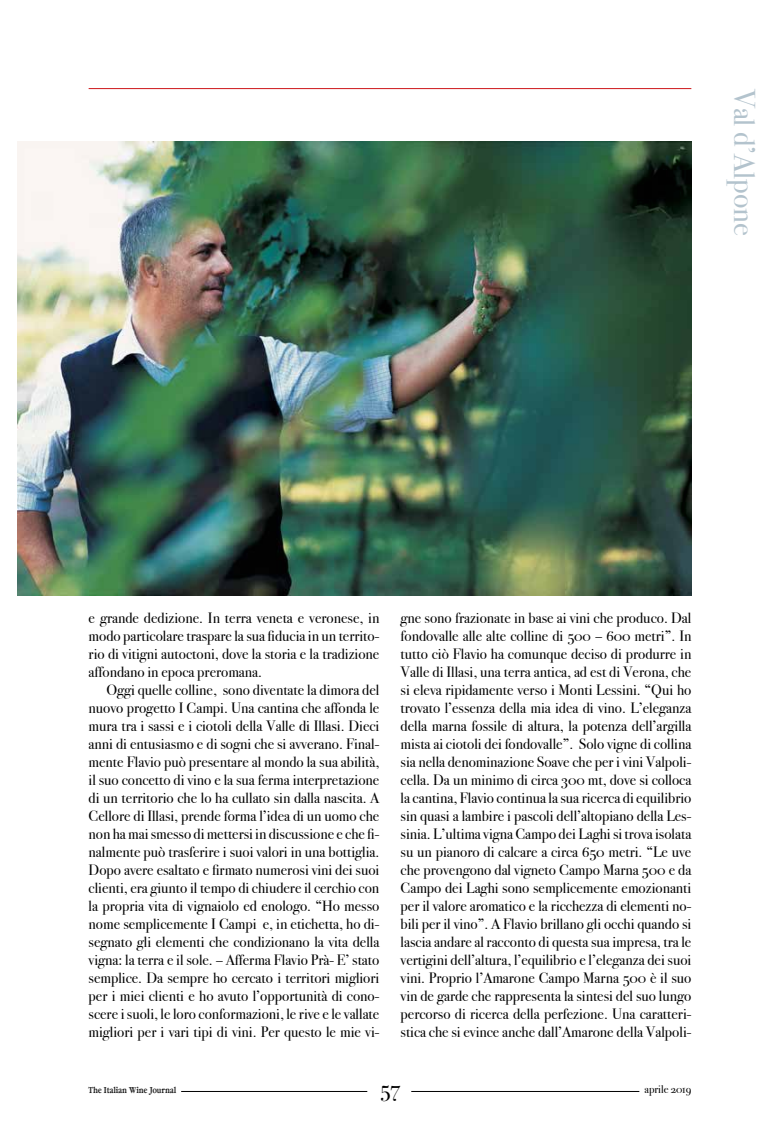
<style>
.page{position:relative;width:780px;height:1134px;background:#fff}
.page>*{position:absolute;margin:0;border:0;box-sizing:border-box;transform-origin:0 0}
.t1{font:30px "Bodoni Svty Two OSITCTT";color:#b3c3cd}
.t2{font:22.5px "Bodoni Svty Two OSITCTT";color:#000}
.t3{font:15px/18px "Bodoni Svty Two OSITCTT";color:#000;text-align:justify}
.t4{font:11.25px "Bodoni Svty Two OSITCTT";color:#000}
.t5{font:700 8.75px "Garamond Std Handtooled";color:#000;scale:.79 1}
</style>
<div class="page">
<hr style="left:181px;top:1091px;width:186px;height:1px;background:#000">
<hr style="left:411px;top:1091px;width:228px;height:1px;background:#000">
<hr style="left:89px;top:88px;width:602px;height:1px;background:#cd171a">
<img style="left:18px;top:142px;width:673px;height:453px">
<h1 class="t1" style="left:762px;top:89px;width:149px;rotate:90deg">Val d’Alpone</h1>
<p class="t3" style="left:89px;top:609px;width:292px">e grande dedizione. In terra veneta e veronese, in modo particolare traspare la sua fiducia in un territo&shy;rio di vitigni autoctoni, dove la storia e la tradizione affondano in epoca preromana.</p>
<p class="t3" style="left:89px;top:681px;width:292px;text-indent:18px">Oggi quelle colline, sono diventate la dimora del nuovo progetto I Campi. Una cantina che affonda le mura tra i sassi e i ciotoli della Valle di Illasi. Dieci anni di entusiasmo e di sogni che si avverano. Final&shy;mente Flavio può presentare al mondo la sua abilità, il suo concetto di vino e la sua ferma interpretazione di un territorio che lo ha cullato sin dalla nascita. A Cellore di Illasi, prende forma l’idea di un uomo che non ha mai smesso di mettersi in discussione e che fi&shy;nalmente può trasferire i suoi valori in una bottiglia.<br>Dopo avere esaltato e firmato numerosi vini dei suoi clienti, era giunto il tempo di chiudere il cerchio con la propria vita di vignaiolo ed enologo. “Ho messo nome semplicemente I Campi e, in etichetta, ho di&shy;segnato gli elementi che condizionano la vita della vigna: la terra e il sole. – Afferma Flavio Prà- E’ stato semplice. Da sempre ho cercato i territori migliori per i miei clienti e ho avuto l’opportunità di cono&shy;scere i suoli, le loro conformazioni, le rive e le vallate migliori per i vari tipi di vini. Per questo le mie vi-</p>
<p class="t3" style="left:400px;top:609px;width:292px">gne sono frazionate in base ai vini che produco. Dal fondovalle alle alte colline di 500 – 600 metri”. In tutto ciò Flavio ha comunque deciso di produrre in Valle di Illasi, una terra antica, ad est di Verona, che si eleva ripidamente verso i Monti Lessini. “Qui ho trovato l’essenza della mia idea di vino. L’eleganza della marna fossile di altura, la potenza dell’argilla mista ai ciotoli dei fondovalle”. Solo vigne di collina sia nella denominazione Soave che per i vini Valpoli&shy;cella. Da un minimo di circa 300 mt, dove si colloca la cantina, Flavio continua la sua ricerca di equilibrio sin quasi a lambire i pascoli dell’altopiano della Les&shy;sinia. L’ultima vigna Campo dei Laghi si trova isolata su un pianoro di calcare a circa 650 metri. “Le uve che provengono dal vigneto Campo Marna 500 e da Campo dei Laghi sono semplicemente emozionanti per il valore aromatico e la ricchezza di elementi no&shy;bili per il vino”. A Flavio brillano gli occhi quando si lascia andare al racconto di questa sua impresa, tra le vertigini dell’altura, l’equilibrio e l’eleganza dei suoi vini. Proprio l’Amarone Campo Marna 500 è il suo vin de garde che rappresenta la sintesi del suo lungo percorso di ricerca della perfezione. Una caratteri&shy;stica che si evince anche dall’Amarone della Valpoli-</p>
<p class="t5" style="left:89px;top:1085px;width:112px">The Italian Wine Journal</p>
<h2 class="t2" style="left:380px;top:1075px;width:21px">57</h2>
<p class="t4" style="left:644px;top:1083px;width:48px">aprile 2019</p>
</div>
